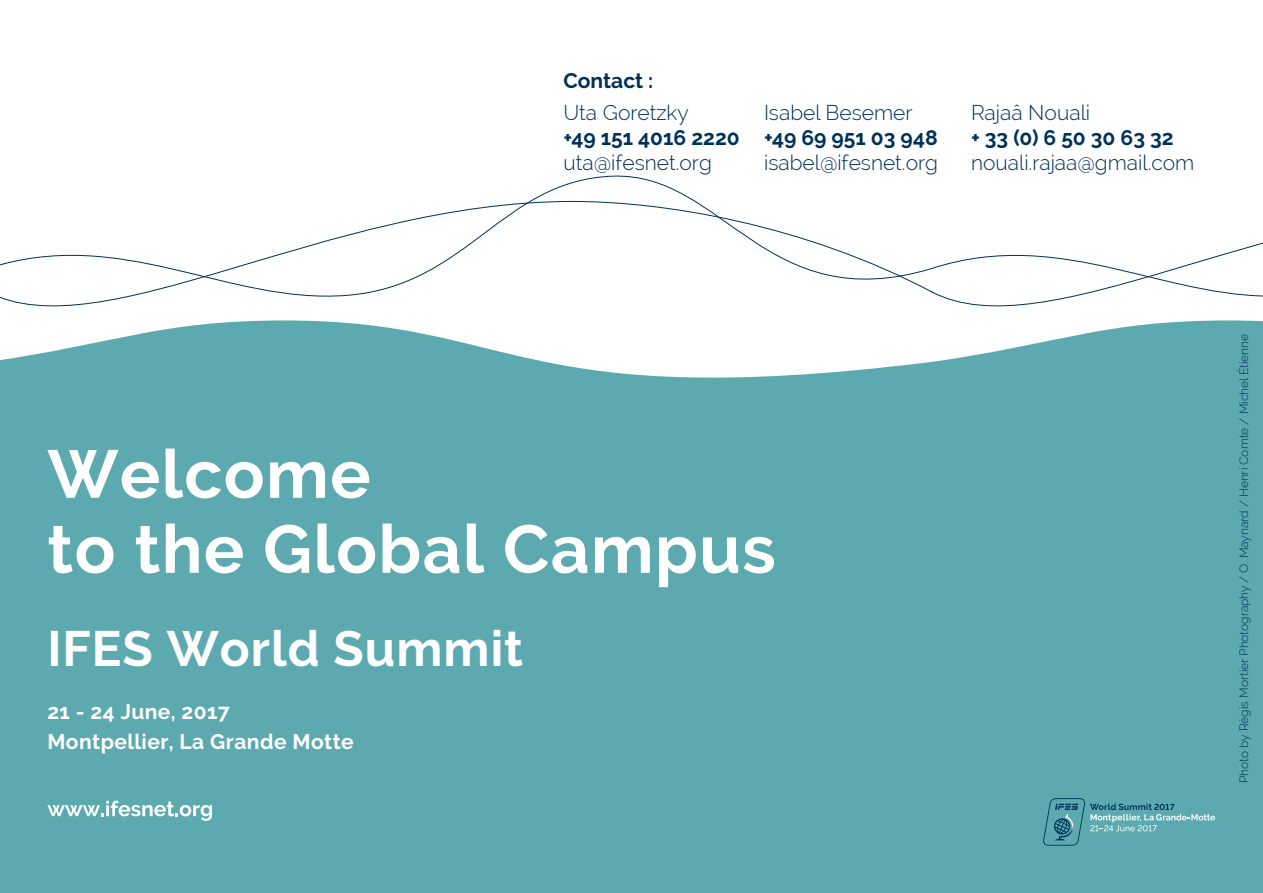
<style>
.page{position:relative;width:1263px;height:893px;background:#fff}
.page>*{position:absolute;margin:0;border:0;box-sizing:border-box;transform-origin:0 0}
.t1{font:700 67.5px/75px "Raleway";letter-spacing:.02em;color:#fff}
.t2{font:700 49.5px "Raleway";letter-spacing:.02em;color:#fff}
.t3{font:300 21px "Raleway";color:#003158}
.t4{font:700 21px "Raleway";color:#003158}
.t5{font:700 21px/30px "Raleway";letter-spacing:.02em;color:#fff}
.t6{font:300 12px "Raleway";color:#003158}
</style>
<div class="page">
<div style="left:0;top:352px;width:1263px;height:541px;background:#5caaaf"></div>
<svg style="left:935px;top:242px;width:328px;height:110px"></svg>
<svg style="left:0;top:200px;width:935px;height:152px"></svg>
<svg style="left:47px;top:801px;width:165px;height:20px"></svg>
<svg style="left:1043px;top:798px;width:172px;height:48px"></svg>
<p class="t4" style="left:563px;top:68px;width:91px">Contact :</p>
<p class="t3" style="left:563px;top:100px;width:127px">Uta Goretzky</p>
<p class="t4" style="left:563px;top:125px;width:178px">+49 151 4016 2220</p>
<p class="t3" style="left:563px;top:150px;width:150px">uta@ifesnet.org</p>
<p class="t3" style="left:764px;top:100px;width:150px">Isabel Besemer</p>
<p class="t4" style="left:764px;top:125px;width:175px">+49 69 951 03 948</p>
<p class="t3" style="left:764px;top:150px;width:176px">isabel@ifesnet.org</p>
<p class="t3" style="left:971px;top:100px;width:121px">Rajaâ Nouali</p>
<p class="t4" style="left:971px;top:125px;width:204px">+ 33 (0) 6 50 30 63 32</p>
<p class="t3" style="left:971px;top:150px;width:225px">nouali.rajaa@gmail.com</p>
<h1 class="t1" style="left:47px;top:437px;width:730px">Welcome<br>to the Global Campus</h1>
<h2 class="t2" style="left:47px;top:621px;width:477px">IFES World Summit</h2>
<p class="t5" style="left:47px;top:697px;width:308px">21 - 24 June, 2017<br>Montpellier, La Grande Motte</p>
<p class="t6" style="left:1237px;top:783px;width:451px;rotate:-90deg">Photo by Régis Mortier Photography / O. Maynard / Henri Comte / Michel Étienne</p>
</div>
